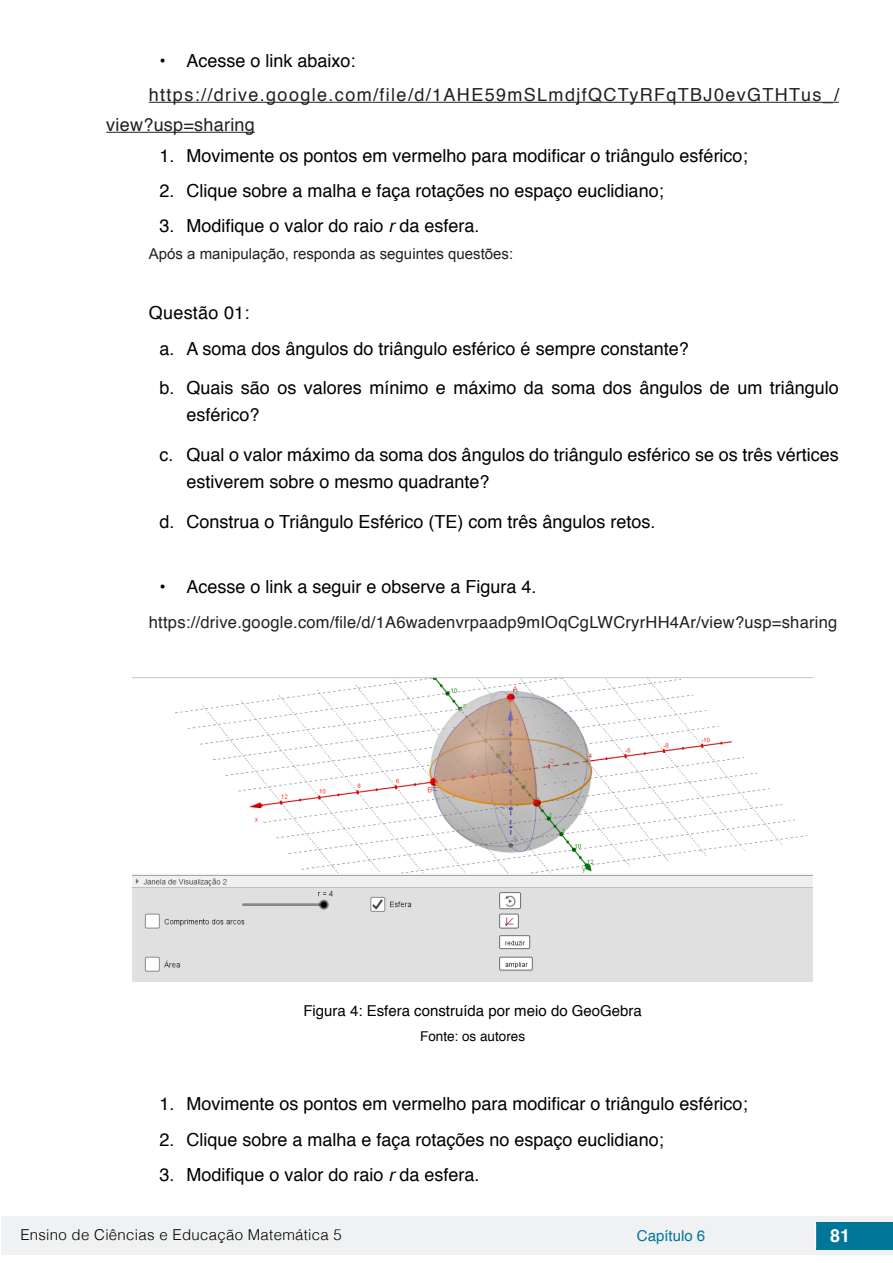
<style>
.page{position:relative;width:893px;height:1263px;background:#fff}
.page>*{position:absolute;margin:0;border:0;box-sizing:border-box;transform-origin:0 0}
.Lista_ABC{font:18px/27px "Helvetica";color:#000}
.lista_numeros{font:18px "Helvetica";color:#000}
.txt{font:18px/30px "Helvetica";letter-spacing:.075em;color:#231f20}
.txt-2{font:18px "Helvetica";letter-spacing:.015em;color:#000}
.t1{font:700 18px "Helvetica";color:#fff}
.txt-3{font:16.5px "Helvetica";letter-spacing:.015em;color:#231f20}
.t2{font:15px "Arial";color:#231f20}
.info_tab_gra_imag{font:15px "Helvetica";color:#000}
.t3{font:300 15px "Helvetica";letter-spacing:.02em;color:#000}
.t4{font:15px "Helvetica";color:#007699}
.fonte_tab_gra_imag{font:13.5px "Helvetica";color:#000}
.s1{font-style:italic}
</style>
<div class="page">
<div style="left:1px;top:1216px;width:891px;height:38px;background:#f0f1f2"></div>
<div style="left:816px;top:1222px;width:77px;height:27px;background:#007699"></div>
<svg style="left:815px;top:1224px;width:1px;height:24px"></svg>
<hr style="left:149px;top:102px;width:690px;height:1px;background:#231f20">
<hr style="left:106px;top:132px;width:149px;height:1px;background:#231f20">
<img style="left:132px;top:677px;width:681px;height:304px">
<p class="Lista_ABC" style="left:159px;top:47px;width:198px">• Acesse o link abaixo:</p>
<p class="txt" style="left:106px;top:80px;width:734px;text-indent:43px">https://drive.google.com/file/d/1AHE59mSLmdjfQCTyRFqTBJ0evGTHTus_/ view?usp=sharing</p>
<p class="lista_numeros" style="left:159px;top:142px;width:590px">1. Movimente os pontos em vermelho para modificar o triângulo esférico;</p>
<p class="lista_numeros" style="left:159px;top:177px;width:506px">2. Clique sobre a malha e faça rotações no espaço euclidiano;</p>
<p class="lista_numeros" style="left:159px;top:212px;width:322px">3. Modifique o valor do raio <span class="s1">r</span> da esfera.</p>
<p class="t2" style="left:149px;top:244px;width:366px">Após a manipulação, responda as seguintes questões:</p>
<p class="txt-2" style="left:149px;top:299px;width:102px">Questão 01:</p>
<p class="Lista_ABC" style="left:159px;top:335px;width:531px">a. A soma dos ângulos do triângulo esférico é sempre constante?</p>
<p class="Lista_ABC" style="left:186px;top:375px;width:654px;text-indent:-27px">b. Quais são os valores mínimo e máximo da soma dos ângulos de um triângulo esférico?</p>
<p class="Lista_ABC" style="left:186px;top:442px;width:654px;text-indent:-27px">c. Qual o valor máximo da soma dos ângulos do triângulo esférico se os três vértices estiverem sobre o mesmo quadrante?</p>
<p class="Lista_ABC" style="left:159px;top:509px;width:498px">d. Construa o Triângulo Esférico (TE) com três ângulos retos.</p>
<p class="Lista_ABC" style="left:159px;top:574px;width:379px">• Acesse o link a seguir e observe a Figura 4.</p>
<p class="txt-3" style="left:149px;top:609px;width:690px">https://drive.google.com/file/d/1A6wadenvrpaadp9mIOqCgLWCryrHH4Ar/view?usp=sharing</p>
<p class="info_tab_gra_imag" style="left:303px;top:999px;width:340px">Figura 4: Esfera construída por meio do GeoGebra</p>
<p class="fonte_tab_gra_imag" style="left:420px;top:1025px;width:107px">Fonte: os autores</p>
<p class="lista_numeros" style="left:159px;top:1090px;width:590px">1. Movimente os pontos em vermelho para modificar o triângulo esférico;</p>
<p class="lista_numeros" style="left:159px;top:1125px;width:506px">2. Clique sobre a malha e faça rotações no espaço euclidiano;</p>
<p class="lista_numeros" style="left:159px;top:1160px;width:322px">3. Modifique o valor do raio <span class="s1">r</span> da esfera.</p>
<p class="t3" style="left:20px;top:1222px;width:323px">Ensino de Ciências e Educação Matemática 5</p>
<p class="t4" style="left:637px;top:1224px;width:70px">Capítulo 6</p>
<p class="t1" style="left:830px;top:1221px;width:22px">81</p>
</div>
